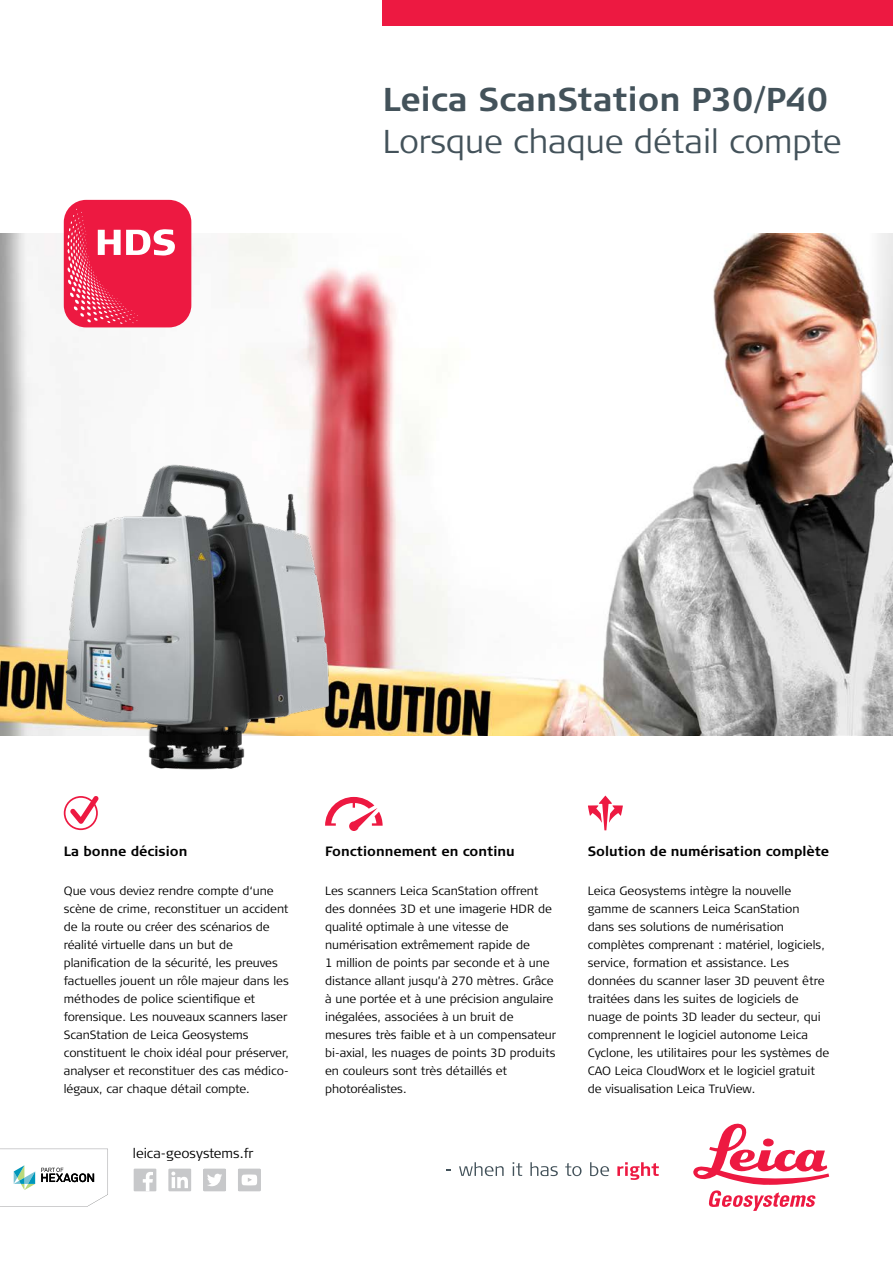
<style>
.page{position:relative;width:893px;height:1263px;background:#fff}
.page>*{position:absolute;margin:0;border:0;box-sizing:border-box;transform-origin:0 0}
.t1{font:300 33px "Signa Column";color:#43525a}
.t2{font:700 33px "Signa Column";color:#43525a}
.t3{font:700 13.5px "Signa Column";color:#000}
.t4{font:300 13.5px "Signa Column";color:#000}
.t5{font:300 12px/18px "Signa Column";color:#000}
</style>
<div class="page">
<img style="left:0;top:234px;width:893px;height:502px">
<img style="left:41px;top:460px;width:312px;height:310px">
<div style="left:383px;top:0;width:510px;height:26px;background:#ed1941"></div>
<svg style="left:459px;top:1162px;width:45px;height:14px"></svg>
<svg style="left:513px;top:1162px;width:9px;height:14px"></svg>
<svg style="left:530px;top:1162px;width:28px;height:14px"></svg>
<svg style="left:565px;top:1163px;width:16px;height:13px"></svg>
<svg style="left:590px;top:1162px;width:19px;height:14px"></svg>
<svg style="left:617px;top:1162px;width:42px;height:18px"></svg>
<svg style="left:693px;top:1124px;width:136px;height:87px"></svg>
<div style="left:64px;top:200px;width:127px;height:127px;background:#ed1941;border-radius:22px"></div>
<svg style="left:67px;top:209px;width:108px;height:115px"></svg>
<svg style="left:325px;top:797px;width:58px;height:34px"></svg>
<svg style="left:64px;top:796px;width:35px;height:34px"></svg>
<svg style="left:588px;top:796px;width:35px;height:34px"></svg>
<svg style="left:0;top:1149px;width:108px;height:57px"></svg>
<svg style="left:238px;top:1168px;width:23px;height:23px"></svg>
<svg style="left:203px;top:1168px;width:23px;height:23px"></svg>
<svg style="left:168px;top:1168px;width:23px;height:23px"></svg>
<svg style="left:133px;top:1168px;width:24px;height:23px"></svg>
<h1 class="t2" style="left:383px;top:78px;width:447px">Leica ScanStation P30/P40</h1>
<h1 class="t1" style="left:383px;top:120px;width:460px">Lorsque chaque détail compte</h1>
<p class="t3" style="left:64px;top:843px;width:125px">La bonne décision</p>
<p class="t5" style="left:64px;top:881px;width:227px">Que vous deviez rendre compte d‘une scène de crime, reconstituer un accident de la route ou créer des scénarios de réalité virtuelle dans un but de planification de la sécurité, les preuves factuelles jouent un rôle majeur dans les méthodes de police scientifique et forensique. Les nouveaux scanners laser ScanStation de Leica Geosystems constituent le choix idéal pour préserver, analyser et reconstituer des cas médico&shy;légaux, car chaque détail compte.</p>
<p class="t4" style="left:133px;top:1145px;width:122px">leica-geosystems.fr</p>
<p class="t3" style="left:325px;top:843px;width:191px">Fonctionnement en continu</p>
<p class="t5" style="left:325px;top:881px;width:233px">Les scanners Leica ScanStation offrent des données 3D et une imagerie HDR de qualité optimale à une vitesse de numérisation extrêmement rapide de<br>1 million de points par seconde et à une distance allant jusqu’à 270 mètres. Grâce à une portée et à une précision angulaire inégalées, associées à un bruit de mesures très faible et à un compensateur bi-axial, les nuages de points 3D produits en couleurs sont très détaillés et photoréalistes.</p>
<p class="t3" style="left:588px;top:843px;width:243px">Solution de numérisation complète</p>
<p class="t5" style="left:588px;top:881px;width:243px">Leica Geosystems intègre la nouvelle gamme de scanners Leica ScanStation<br>dans ses solutions de numérisation complètes comprenant : matériel, logiciels, service, formation et assistance. Les données du scanner laser 3D peuvent être traitées dans les suites de logiciels de nuage de points 3D leader du secteur, qui comprennent le logiciel autonome Leica Cyclone, les utilitaires pour les systèmes de CAO Leica CloudWorx et le logiciel gratuit de visualisation Leica TruView.</p>
</div>
